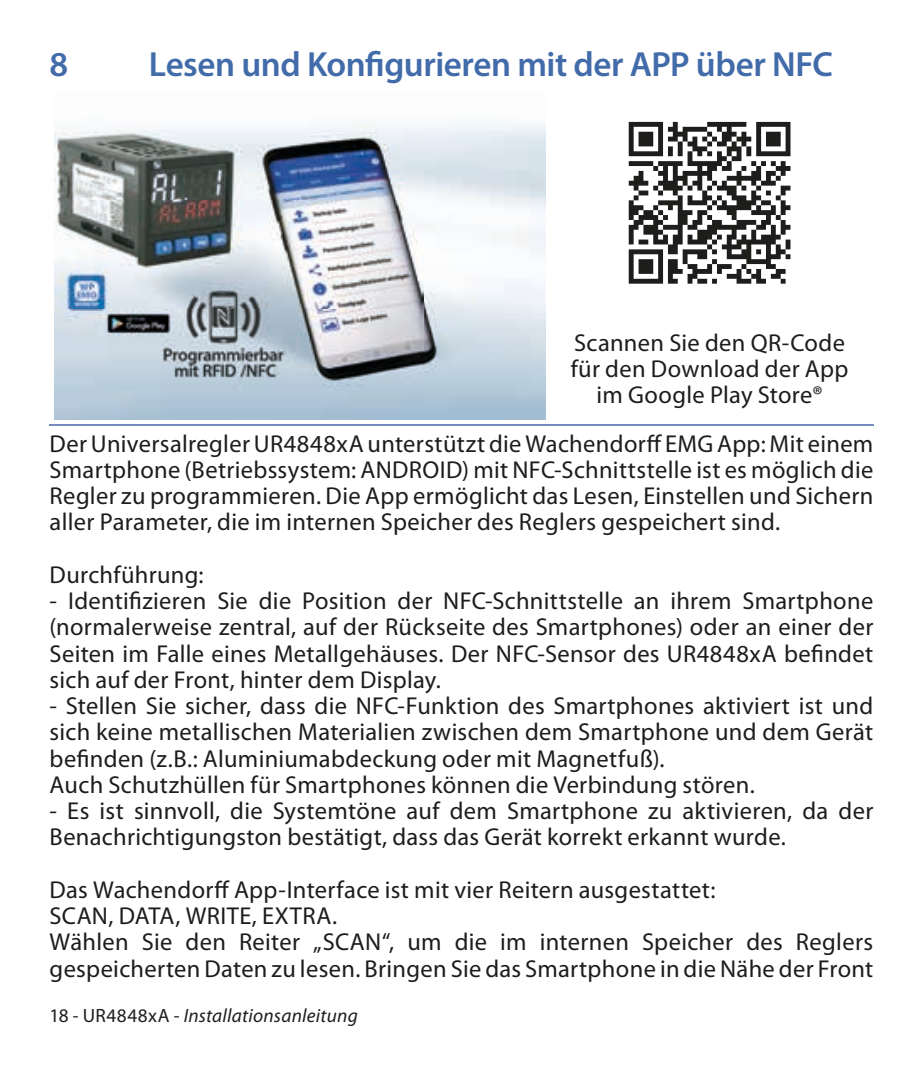
<style>
.page{position:relative;width:923px;height:1072px;background:#fff}
.page>*{position:absolute;margin:0;border:0;box-sizing:border-box;transform-origin:0 0}
.t1{font:600 35px "Myriad Pro";letter-spacing:-.015em;color:#426baa}
.t2{font:24.5px/26.2px "Myriad Pro";letter-spacing:.015em;color:#1d1d1b}
.t3{font:italic 19.25px "Myriad Pro";letter-spacing:.015em;color:#1d1d1b}
.s1{font-style:normal}
</style>
<div class="page">
<hr style="left:50px;top:424px;width:496px;height:1px;background:#768bbf">
<hr style="left:546px;top:424px;width:327px;height:1px;background:#768bbf">
<img style="left:55px;top:123px;width:491px;height:297px">
<svg style="left:629px;top:122px;width:161px;height:162px"></svg>
<h1 class="t1" style="left:50px;top:45px;width:20px">8</h1>
<h1 class="t1" style="left:149px;top:45px;width:685px">Lesen und Konfigurieren mit der APP über NFC</h1>
<p class="t2" style="left:570px;top:330px;width:279px;text-align:center">Scannen Sie den QR-Code für den Download der App im Google Play Store®</p>
<p class="t2" style="left:50px;top:431px;width:825px;text-align:justify">Der Universalregler UR4848xA unterstützt die Wachendorff EMG App: Mit einem Smartphone (Betriebssystem: ANDROID) mit NFC-Schnittstelle ist es möglich die Regler zu programmieren. Die App ermöglicht das Lesen, Einstellen und Sichern aller Parameter, die im internen Speicher des Reglers gespeichert sind.</p>
<p class="t2" style="left:50px;top:562px;width:156px">Durchführung:</p>
<p class="t2" style="left:50px;top:588px;width:825px;text-align:justify">- Identifizieren Sie die Position der NFC-Schnittstelle an ihrem Smartphone (normalerweise zentral, auf der Rückseite des Smartphones) oder an einer der Seiten im Falle eines Metallgehäuses. Der NFC-Sensor des UR4848xA befindet sich auf der Front, hinter dem Display.</p>
<p class="t2" style="left:50px;top:693px;width:825px">- Stellen Sie sicher, dass die NFC-Funktion des Smartphones aktiviert ist und sich keine metallischen Materialien zwischen dem Smartphone und dem Gerät befinden (z.B.: Aluminiumabdeckung oder mit Magnetfuß).<br>Auch Schutzhüllen für Smartphones können die Verbindung stören.</p>
<p class="t2" style="left:50px;top:798px;width:825px">- Es ist sinnvoll, die Systemtöne auf dem Smartphone zu aktivieren, da der<br>Benachrichtigungston bestätigt, dass das Gerät korrekt erkannt wurde.</p>
<p class="t2" style="left:50px;top:877px;width:825px">Das Wachendorff App-Interface ist mit vier Reitern ausgestattet:<br>SCAN, DATA, WRITE, EXTRA.<br>Wählen Sie den Reiter „SCAN“, um die im internen Speicher des Reglers gespeicherten Daten zu lesen. Bringen Sie das Smartphone in die Nähe der Front</p>
<p class="t3" style="left:50px;top:1005px;width:310px"><span class="s1">18 - UR4848xA -</span> Installationsanleitung</p>
</div>
